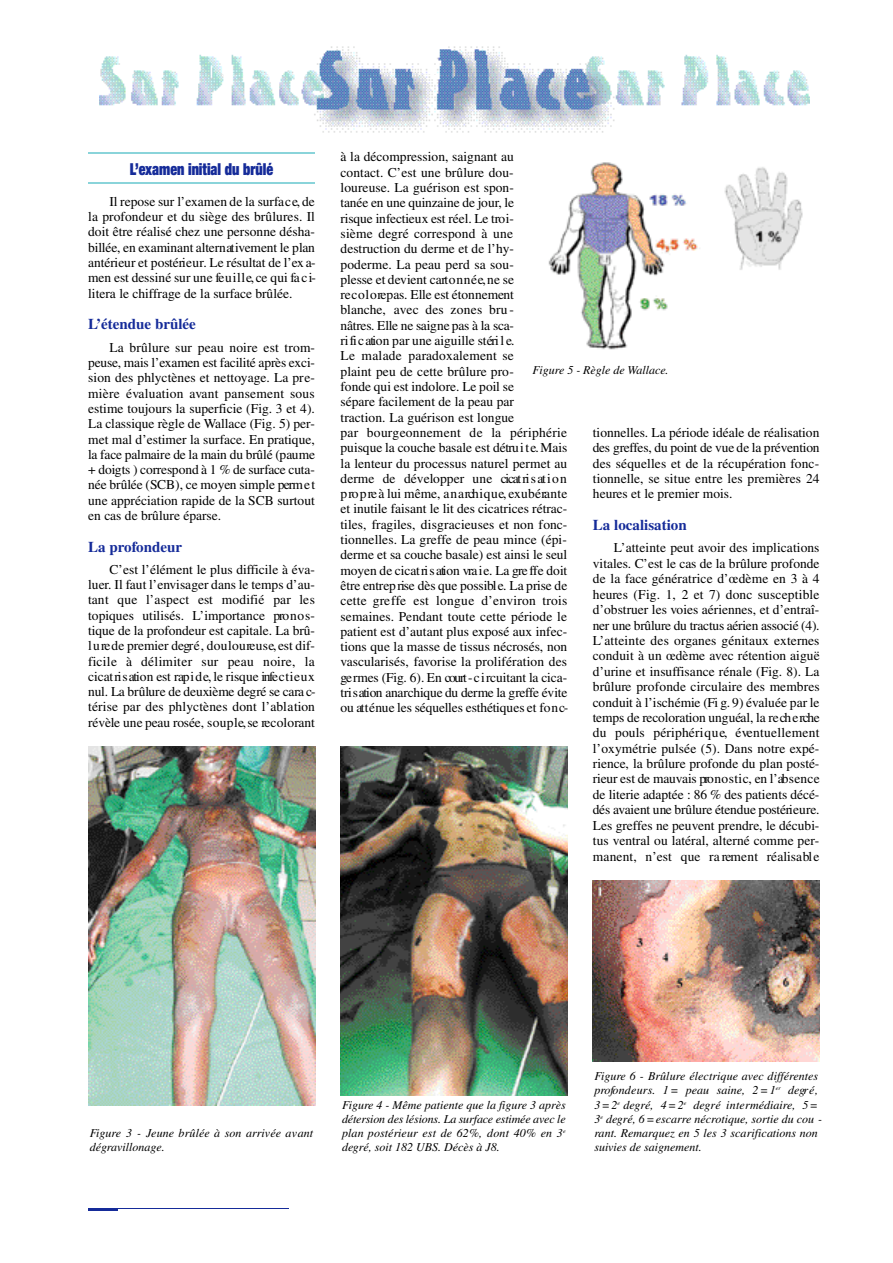
<style>
.page{position:relative;width:893px;height:1263px;background:#fff}
.page>*{position:absolute;margin:0;border:0;box-sizing:border-box;transform-origin:0 0}
.t1{font:900 expanded 16.5px "Helvetica Neue";color:#152b99;scale:.85 1}
.t2{font:700 15px "Times";color:#152b99}
.t3{font:13.5px/15.3px "Times";color:#000;text-align:justify}
.t4{font:italic 12px/14.2px "Times";color:#000}
</style>
<div class="page">
<hr style="left:88px;top:1207px;width:201px;height:1px;background:#152b99">
<hr style="left:88px;top:1208px;width:30px;height:2px;background:#152b99">
<hr style="left:88px;top:152px;width:227px;height:1px;background:#8ad4da">
<hr style="left:88px;top:182px;width:227px;height:2px;background:#8ad4da">
<img style="left:100px;top:46px;width:705px;height:30px">
<img style="left:99px;top:76px;width:710px;height:57px">
<img style="left:88px;top:747px;width:227px;height:358px">
<img style="left:340px;top:747px;width:227px;height:348px">
<img style="left:548px;top:162px;width:255px;height:188px">
<img style="left:593px;top:880px;width:226px;height:182px">
<p class="t1" style="left:130px;top:163px;width:170px">L’examen initial du brûlé</p>
<p class="t3" style="left:88px;top:195px;width:229px;text-indent:21px">Il repose sur l’examen de la surfa c e, d e la profondeur et du siège des brûlures. Il doit être réalisé chez une personne désha&shy;b illé e, en examinant altern ativement le plan a n té rieur et postérie u r. Le résultat de l’ex a&shy;men est dessiné sur une fe u ille, ce qui fa c i&shy;litera le chiffrage de la surface brûlée.</p>
<p class="t2" style="left:88px;top:319px;width:109px">L’étendue brûlée</p>
<p class="t3" style="left:88px;top:341px;width:228px;text-indent:21px">La brûlure sur peau noire est trom&shy;p e u s e, mais l’examen est facilité après ex c i&shy;sion des phlyctènes et nettoyage. La pre&shy;mière évaluation avant pansement sous estime toujours la superficie (Fig. 3 et 4).<br>La classique règle de Wallace (Fig. 5) per&shy;met mal d’estimer la surface. En pratique, la face palmaire de la main du brûlé (paume + doigts ) correspond à 1 % de surface cuta&shy;née brûlée (SCB), ce moyen simple perm e t une appréciation rapide de la SCB surtout en cas de brûlure éparse.</p>
<p class="t2" style="left:88px;top:541px;width:95px">La profondeur</p>
<p class="t3" style="left:88px;top:563px;width:229px;text-indent:21px">C’est l’élément le plus difficile à éva&shy;lu e r. Il faut l’env is ager dans le temps d’au&shy;tant que l’aspect est modifié par les topiques utilisés. L’im p o rtance pro n o s&shy;tique de la profondeur est capitale. La brû&shy;l u rede premier degr é , d o u lo u re u s e, est dif&shy;ficile à délimiter sur peau noire, la c ic at ri s ation est rap i d e,le risque infe c tie u x nul. La brûlure de deuxième degré se cara c&shy;térise par des phlyctènes dont l’ablation révèle une peau ro s é e, s o u p le,se re c o lo ra n t</p>
<p class="t3" style="left:341px;top:150px;width:229px;text-align:left">à la décompression, saignant au<br>contact. C’est une brûlure dou-<br>loureuse. La guérison est spon-<br>tanée en une quinzaine de jour, le<br>risque infectieux est réel. Le tro i-<br>sième degré correspond à une destruction du derme et de l’hy&shy;poderme. La peau perd sa sou-<br>plesse et devient carto n n é e,ne se<br>re c o lo repas. Elle est étonnement<br>blanche, avec des zones bru -<br>n â tres. Elle ne saigne pas à la sca-<br>ri fi c ation par une aiguille stéri l e.<br>Le malade paradoxalement se<br>plaint peu de cette brûlure pro-<br>fonde qui est indolore. Le poil se<br>sépare facilement de la peau par<br>traction. La guérison est longue<br>par bourgeonnement de la périp h é rie puisque la couche basale est détru i t e. Mais la lenteur du processus naturel permet au d e rme de développer une cicat ri s at i o n p ro p reà lui même, a n a rch iq u e, ex u b é ra n te et inutile faisant le lit des cicatrices rétrac&shy;tiles, fragiles, disgracieuses et non fonc&shy;tionnelles. La greffe de peau mince (épi&shy;derme et sa couche basale) est ainsi le seul m oyen de cicat ri s ation vra i e. La gre ffe doit ê tre entrep rise dès que possibl e. La prise de cette greffe est longue d’environ trois semaines. Pendant toute cette période le patient est d’autant plus exposé aux infec&shy;tions que la masse de tissus nécrosés, non vascularisés, favorise la prolifération des ge rmes (Fig. 6). En court - c i rcuitant la cica&shy;tri s ation anarchique du derme la gre ffe évite ou atté nue les séquelles esthétiques et fo n c-</p>
<p class="t4" style="left:532px;top:364px;width:137px">Figure 5 - Règle de Wallace.</p>
<p class="t3" style="left:593px;top:426px;width:228px">tionnelles. La période idéale de réalisation des gre ffe s , du point de vue de la préve n tio n des séquelles et de la récupération fonc&shy;tionnelle, se situe entre les premières 24 heures et le premier mois.</p>
<p class="t2" style="left:593px;top:520px;width:95px">La localisation</p>
<p class="t3" style="left:593px;top:541px;width:228px;text-indent:21px">L’atteinte peut avoir des implications vitales. C’est le cas de la brûlure profonde de la face génératrice d’œdème en 3 à 4 heures (Fig. 1, 2 et 7) donc susceptible d’obstruer les voies aériennes, et d’entraî&shy;ner une brûlure du tractus aérien associé (4).<br>L’atteinte des organes génitaux externes conduit à un œdème avec rétention aiguë d’urine et insuffisance rénale (Fig. 8). La brûlure profonde circulaire des membres conduit à l’ischémie (Fi g. 9) évaluée par le temps de re c o lo ration unguéal, la re ch e rch e du pouls périp h é ri q u e, é ve n tu e lle m e n t l’oxymétrie pulsée (5). Dans notre expé&shy;rience, la brûlure profonde du plan posté&shy;rieur est de mauvais pro n o s tic, en l’ab s e n c e de literie adaptée : 86 % des patients décé&shy;dés avaient une brûlure étendue postérie u re.<br>Les greffes ne peuvent prendre, le décubi&shy;tus ventral ou latéral, alterné comme per&shy;m a n e n t, n’est que ra rement réalisabl e</p>
<p class="t4" style="left:90px;top:1127px;width:225px">Figure 3 - Jeune brûlée à son arrivée avant dégravillonage.</p>
<p class="t4" style="left:342px;top:1098px;width:225px;text-align:justify">Figure 4 - Même patiente que la figure 3 après d é te rsion des lésions. La surface estimée avec le plan postérieur est de 62%, dont 40% en 3<sup>e </sup>degré, soit 182 UBS. Décès à J8.</p>
<p class="t4" style="left:594px;top:1070px;width:229px">Figure 6 - Brûlure électrique avec différentes p ro fo n d e u rs. 1= peau saine, 2=1<sup>e</sup> <sup>r</sup> d egr é , 3=2<sup>e</sup> degré, 4=2<sup>e</sup> degré intermédiaire, 5= 3<sup>e</sup> degré, 6=escarre nécrotique, sortie du cou - rant. Remarquez en 5 les 3 scarifications non suivies de saignement.</p>
</div>
